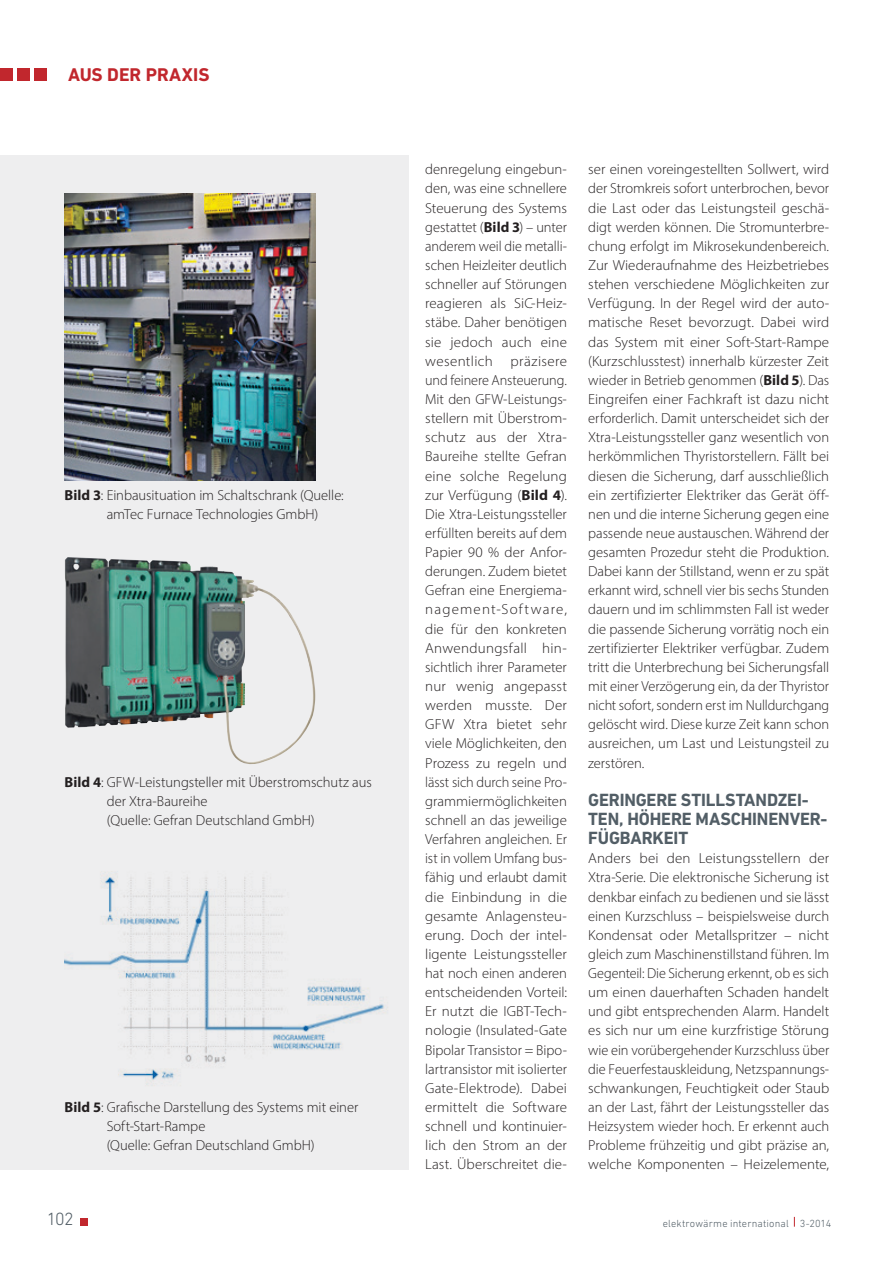
<style>
.page{position:relative;width:893px;height:1263px;background:#fff}
.page>*{position:absolute;margin:0;border:0;box-sizing:border-box;transform-origin:0 0}
.t1{font:700 18.75px "DIN Next LT Pro";color:#c1272d}
.T_Subline_1_Versal{font:700 18px/19.2px "DIN Next LT Pro";letter-spacing:-.01em;color:#525e66}
.t2{font:300 18px "DIN Next LT Pro";color:#525e66}
.T_Fliesstext{font:300 14.55px/19.2px "Myriad Pro";color:#231f20;text-align:justify}
.T_Bildunterschrift{font:300 14.55px/19.2px "Myriad Pro";color:#231f20}
.t3{font:300 10.5px "DIN Next LT Pro";letter-spacing:.015em;color:#525e66}
.s1{font-weight:700}
</style>
<div class="page">
<div style="left:0;top:68px;width:13px;height:13px;background:#c1272d"></div>
<div style="left:17px;top:68px;width:13px;height:13px;background:#c1272d"></div>
<div style="left:34px;top:68px;width:13px;height:13px;background:#c1272d"></div>
<div style="left:80px;top:1218px;width:7px;height:7px;background:#c1272d"></div>
<div style="left:0;top:155px;width:408px;height:1014px;background:#eeeeef"></div>
<img style="left:65px;top:193px;width:250px;height:287px">
<img style="left:65px;top:557px;width:250px;height:207px">
<img style="left:65px;top:871px;width:322px;height:214px">
<p class="t1" style="left:68px;top:64px;width:143px">AUS DER PRAXIS</p>
<p class="T_Bildunterschrift" style="left:107px;top:485px;width:239px;text-indent:-42px"><span class="s1">Bild 3</span>: Einbausituation im Schaltschrank (Quelle: amTec Furnace Technologies GmbH)</p>
<p class="T_Bildunterschrift" style="left:107px;top:772px;width:266px;text-indent:-42px"><span class="s1">Bild 4</span>: GFW-Leistungsteller mit Überstromschutz aus der Xtra-Baureihe<br>(Quelle: Gefran Deutschland GmbH)</p>
<p class="T_Bildunterschrift" style="left:107px;top:1097px;width:253px;text-indent:-42px"><span class="s1">Bild 5</span>: Grafische Darstellung des Systems mit einer<br>Soft-Start-Rampe<br>(Quelle: Gefran Deutschland GmbH)</p>
<p class="T_Fliesstext" style="left:425px;top:160px;width:143px">denregelung eingebun&shy;den, was eine schnellere Steuerung des Systems gestattet (<span class="s1">Bild 3</span>) – unter anderem weil die metalli&shy;schen Heizleiter deutlich schneller auf Störungen reagieren als SiC-Heiz&shy;stäbe. Daher benötigen sie jedoch auch eine wesentlich präzisere und feinere Ansteuerung.<br>Mit den GFW-Leistungs&shy;stellern mit Überstrom&shy;schutz aus der Xtra-Baureihe stellte Gefran eine solche Regelung zur Verfügung (<span class="s1">Bild 4</span>).<br>Die Xtra-Leistungssteller erfüllten bereits auf dem Papier 90 % der Anfor&shy;derungen. Zudem bietet Gefran eine Energiema&shy;nagement-Software, die für den konkreten Anwendungsfall hin&shy;sichtlich ihrer Parameter nur wenig angepasst werden musste. Der GFW Xtra bietet sehr viele Möglichkeiten, den Prozess zu regeln und lässt sich durch seine Pro&shy;grammiermöglichkeiten schnell an das jeweilige Verfahren angleichen. Er ist in vollem Umfang bus&shy;fähig und erlaubt damit die Einbindung in die gesamte Anlagensteu&shy;erung. Doch der intel&shy;ligente Leistungssteller hat noch einen anderen entscheidenden Vorteil:<br>Er nutzt die IGBT-Tech&shy;nologie (Insulated-Gate Bipolar Transistor = Bipo&shy;lartransistor mit isolierter Gate-Elektrode). Dabei ermittelt die Software schnell und kontinuier&shy;lich den Strom an der Last. Überschreitet die-</p>
<p class="T_Fliesstext" style="left:588px;top:160px;width:242px">ser einen voreingestellten Sollwert, wird der Stromkreis sofort unterbrochen, bevor die Last oder das Leistungsteil geschä&shy;digt werden können. Die Stromunterbre&shy;chung erfolgt im Mikrosekundenbereich.<br>Zur Wiederaufnahme des Heizbetriebes stehen verschiedene Möglichkeiten zur Verfügung. In der Regel wird der auto&shy;matische Reset bevorzugt. Dabei wird das System mit einer Soft-Start-Rampe (Kurzschlusstest) innerhalb kürzester Zeit wieder in Betrieb genommen (<span class="s1">Bild 5</span>). Das Eingreifen einer Fachkraft ist dazu nicht erforderlich. Damit unterscheidet sich der Xtra-Leistungssteller ganz wesentlich von herkömmlichen Thyristorstellern. Fällt bei diesen die Sicherung, darf ausschließlich ein zertifizierter Elektriker das Gerät öff&shy;nen und die interne Sicherung gegen eine passende neue austauschen. Während der gesamten Prozedur steht die Produktion.<br>Dabei kann der Stillstand, wenn er zu spät erkannt wird, schnell vier bis sechs Stunden dauern und im schlimmsten Fall ist weder die passende Sicherung vorrätig noch ein zertifizierter Elektriker verfügbar. Zudem tritt die Unterbrechung bei Sicherungsfall mit einer Verzögerung ein, da der Thyristor nicht sofort, sondern erst im Nulldurchgang gelöscht wird. Diese kurze Zeit kann schon ausreichen, um Last und Leistungsteil zu zerstören.</p>
<p class="T_Subline_1_Versal" style="left:588px;top:790px;width:241px">GERINGERE STILLSTANDZEI-<br>TEN, HÖHERE MASCHINENVER-<br>FÜGBARKEIT</p>
<p class="T_Fliesstext" style="left:588px;top:849px;width:242px">Anders bei den Leistungsstellern der Xtra-Serie. Die elektronische Sicherung ist denkbar einfach zu bedienen und sie lässt einen Kurzschluss – beispielsweise durch Kondensat oder Metallspritzer – nicht gleich zum Maschinenstillstand führen. Im Gegenteil: Die Sicherung erkennt, ob es sich um einen dauerhaften Schaden handelt und gibt entsprechenden Alarm. Handelt es sich nur um eine kurzfristige Störung wie ein vorübergehender Kurzschluss über die Feuerfestauskleidung, Netzspannungs&shy;schwankungen, Feuchtigkeit oder Staub an der Last, fährt der Leistungssteller das Heizsystem wieder hoch. Er erkennt auch Probleme frühzeitig und gibt präzise an, welche Komponenten – Heizelemente,</p>
<p class="t2" style="left:47px;top:1209px;width:29px">102</p>
<p class="t3" style="left:663px;top:1217px;width:170px">elektrowärme international 3-2014</p>
</div>
